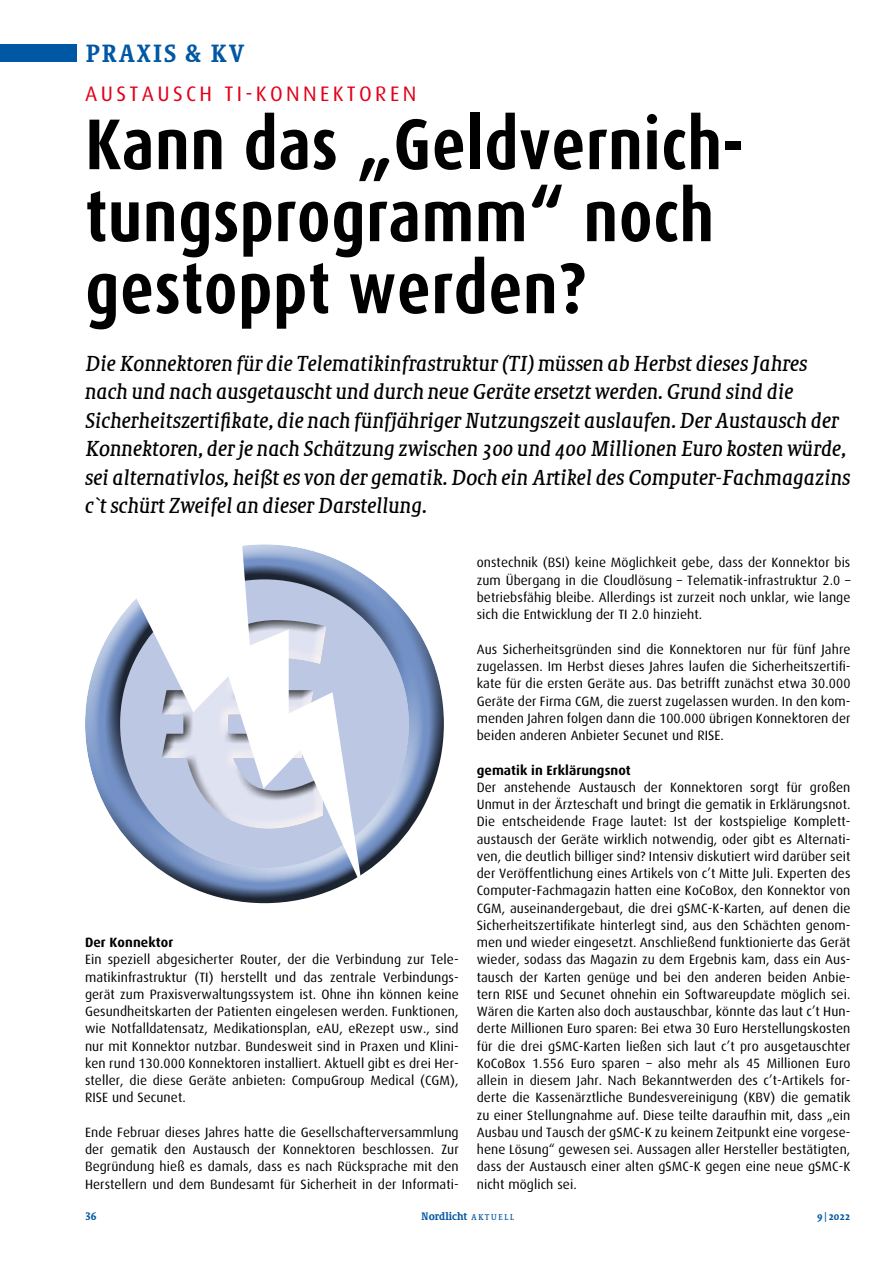
<style>
.page{position:relative;width:893px;height:1263px;background:#fff}
.page>*{position:absolute;margin:0;border:0;box-sizing:border-box;transform-origin:0 0}
.t1{font:700 298.35px "Gill Sans";color:#dfe2f1}
.t2{font:700 72px/72px "Dax Condensed";letter-spacing:.005em;color:#000}
.t3{font:24px "Sheriff Roman Bold Caps";letter-spacing:.05em;color:#0057a3}
.t4{font:21px/28.5px "Sheriff Italian";letter-spacing:.005em;color:#000}
.t5{font:21px "Dax OT";letter-spacing:.16em;color:#e2001a}
.t6{font:13.5px/17.2px "Dax OT";letter-spacing:.005em;color:#000;text-align:justify}
.t7{font:700 13.5px "Dax OT";letter-spacing:.005em;color:#000}
.t8{font:700 10.5px "Sheriff";color:#0057a3}
.t9{font:10.5px "Sheriff Roman Bold Caps";color:#0057a3}
.s1{font-family:"Sheriff";font-weight:700}
.s2{font-weight:400;font-size:8.25px}
</style>
<div class="page">
<div style="left:0;top:45px;width:77px;height:17px;background:#0057a3"></div>
<div style="left:91px;top:564px;width:367px;height:342px;background:#000;opacity:.75"></div>
<svg style="left:132px;top:544px;width:230px;height:344px"></svg>
<h3 class="t3" style="left:85px;top:39px;width:161px">PRAXIS <span class="s1">&amp;</span> KV</h3>
<h3 class="t5" style="left:85px;top:82px;width:333px">AUSTAUSCH TI-KONNEKTOREN</h3>
<h2 class="t2" style="left:85px;top:109px;width:661px">Kann das „Geldvernich&shy;tungsprogramm“ noch gestoppt werden?</h2>
<p class="t4" style="left:85px;top:349px;width:767px">Die Konnektoren für die Telematikinfrastruktur (TI) müssen ab Herbst dieses Jahres nach und nach ausgetauscht und durch neue Geräte ersetzt werden. Grund sind die Sicherheitszertifikate, die nach fünfjähriger Nutzungszeit auslaufen. Der Austausch der Konnektoren, der je nach Schätzung zwischen 300 und 400 Millionen Euro kosten würde, sei alternativlos, heißt es von der gematik. Doch ein Artikel des Computer-Fachmagazins c`t schürt Zweifel an dieser Darstellung.</p>
<h1 class="t1" style="left:157px;top:553px;width:189px">€</h1>
<p class="t7" style="left:85px;top:935px;width:90px">Der Konnektor</p>
<p class="t6" style="left:85px;top:951px;width:375px">Ein speziell abgesicherter Router, der die Verbindung zur Tele&shy;matikinfrastruktur (TI) herstellt und das zentrale Verbindungs&shy;gerät zum Praxisverwaltungssystem ist. Ohne ihn können keine Gesundheitskarten der Patienten eingelesen werden. Funktionen, wie Notfalldatensatz, Medikationsplan, eAU, eRezept usw., sind nur mit Konnektor nutzbar. Bundesweit sind in Praxen und Klini&shy;ken rund 130.000 Konnektoren installiert. Aktuell gibt es drei Her&shy;steller, die diese Geräte anbieten: CompuGroup Medical (CGM), RISE und Secunet.</p>
<p class="t6" style="left:85px;top:1123px;width:375px">Ende Februar dieses Jahres hatte die Gesellschafterversammlung der gematik den Austausch der Konnektoren beschlossen. Zur Begründung hieß es damals, dass es nach Rücksprache mit den Herstellern und dem Bundesamt für Sicherheit in der Informati-</p>
<p class="t6" style="left:477px;top:554px;width:375px">onstechnik (BSI) keine Möglichkeit gebe, dass der Konnektor bis zum Übergang in die Cloudlösung – Telematik-infrastruktur 2.0 – betriebsfähig bleibe. Allerdings ist zurzeit noch unklar, wie lange sich die Entwicklung der TI 2.0 hinzieht.</p>
<p class="t6" style="left:477px;top:641px;width:375px">Aus Sicherheitsgründen sind die Konnektoren nur für fünf Jahre zugelassen. Im Herbst dieses Jahres laufen die Sicherheitszertifi&shy;kate für die ersten Geräte aus. Das betrifft zunächst etwa 30.000<br>Geräte der Firma CGM, die zuerst zugelassen wurden. In den kom&shy;menden Jahren folgen dann die 100.000 übrigen Konnektoren der beiden anderen Anbieter Secunet und RISE.</p>
<p class="t7" style="left:477px;top:762px;width:156px">gematik in Erklärungsnot</p>
<p class="t6" style="left:477px;top:779px;width:375px">Der anstehende Austausch der Konnektoren sorgt für großen Unmut in der Ärzteschaft und bringt die gematik in Erklärungsnot.<br>Die entscheidende Frage lautet: Ist der kostspielige Komplett&shy;austausch der Geräte wirklich notwendig, oder gibt es Alternati&shy;ven, die deutlich billiger sind? Intensiv diskutiert wird darüber seit der Veröffentlichung eines Artikels von c’t Mitte Juli. Experten des Computer-Fachmagazin hatten eine KoCoBox, den Konnektor von CGM, auseinandergebaut, die drei gSMC-K-Karten, auf denen die Sicherheitszertifikate hinterlegt sind, aus den Schächten genom&shy;men und wieder eingesetzt. Anschließend funktionierte das Gerät wieder, sodass das Magazin zu dem Ergebnis kam, dass ein Aus&shy;tausch der Karten genüge und bei den anderen beiden Anbie&shy;tern RISE und Secunet ohnehin ein Softwareupdate möglich sei.<br>Wären die Karten also doch austauschbar, könnte das laut c’t Hun&shy;derte Millionen Euro sparen: Bei etwa 30 Euro Herstellungskosten für die drei gSMC-Karten ließen sich laut c’t pro ausgetauschter KoCoBox 1.556 Euro sparen – also mehr als 45 Millionen Euro allein in diesem Jahr. Nach Bekanntwerden des c’t-Artikels for&shy;derte die Kassenärztliche Bundesvereinigung (KBV) die gematik zu einer Stellungnahme auf. Diese teilte daraufhin mit, dass „ein Ausbau und Tausch der gSMC-K zu keinem Zeitpunkt eine vorgese&shy;hene Lösung“ gewesen sei. Aussagen aller Hersteller bestätigten, dass der Austausch einer alten gSMC-K gegen eine neue gSMC-K nicht möglich sei.</p>
<p class="t9" style="left:85px;top:1210px;width:13px">36</p>
<p class="t8" style="left:421px;top:1210px;width:95px">Nordlicht <span class="s2">AKTUELL</span></p>
<p class="t8" style="left:817px;top:1210px;width:35px">9 | 2022</p>
</div>
